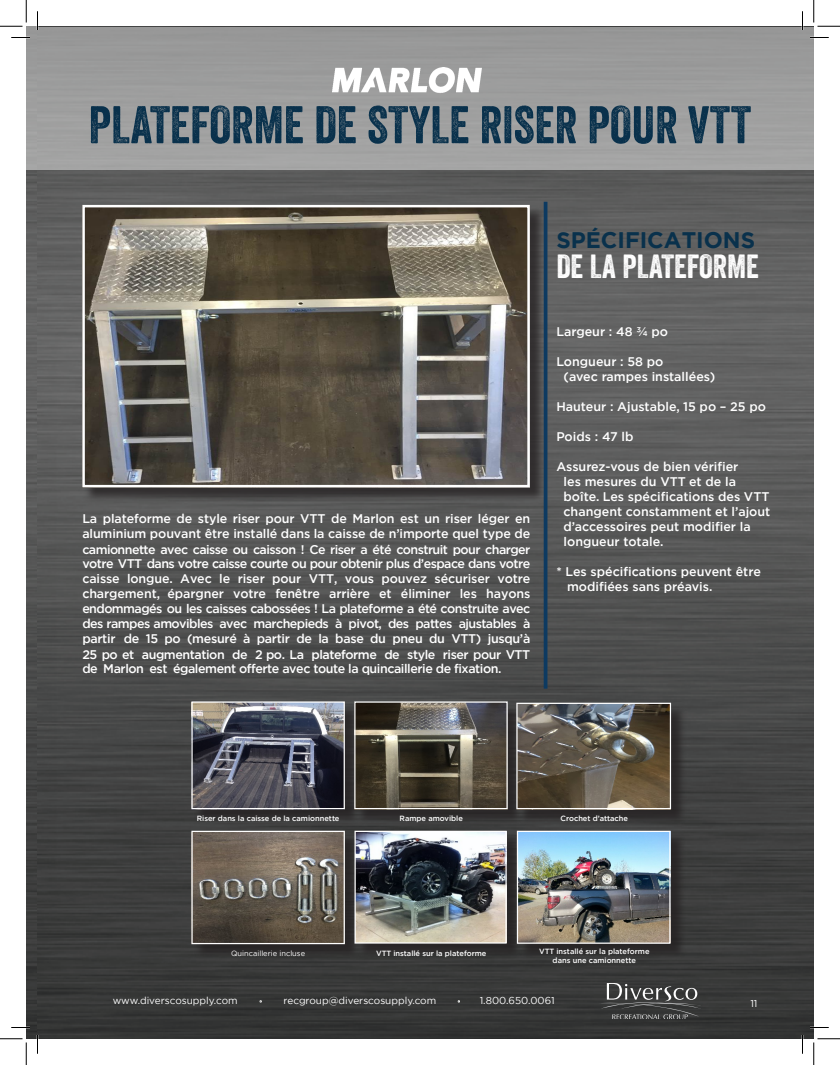
<style>
.page{position:relative;width:840px;height:1065px;background:#fff}
.page>*{position:absolute;margin:0;border:0;box-sizing:border-box;transform-origin:0 0}
.t1{font:51.25px "Veneer";color:#09314c}
.t2{font:32.5px "Veneer";color:#fff}
.t3{font:700 22.5px "Gotham";color:#09314c}
.t4{font:500 12.5px/15px "Gotham";color:#fff}
.t5{font:10px "Gotham";color:#fff}
.t6{font:500 7.5px/9px "Gotham";color:#fff;text-align:center}
.t7{font:7.5px "Gotham";color:#fff}
</style>
<div class="page">
<img style="left:26px;top:26px;width:788px;height:1013px">
<div style="left:26px;top:26px;width:44px;height:143px;background:#9e9e9e"></div>
<div style="left:38px;top:27px;width:776px;height:142px;background:#9e9e9e"></div>
<div style="left:84px;top:207px;width:461px;height:296px;background:#231f20;opacity:.75"></div>
<img style="left:85px;top:208px;width:442px;height:276px">
<div style="left:82px;top:205px;width:448px;height:282px;border:2px solid #fff"></div>
<div style="left:193px;top:703px;width:167px;height:122px;background:#231f20;opacity:.75"></div>
<img style="left:193px;top:703px;width:150px;height:104px">
<div style="left:191px;top:701px;width:154px;height:108px;border:1px solid #fff"></div>
<div style="left:356px;top:703px;width:167px;height:122px;background:#231f20;opacity:.75"></div>
<img style="left:356px;top:703px;width:150px;height:104px">
<div style="left:354px;top:701px;width:154px;height:108px;border:1px solid #fff"></div>
<div style="left:518px;top:705px;width:169px;height:120px;background:#231f20;opacity:.75"></div>
<img style="left:518px;top:705px;width:151px;height:102px">
<div style="left:516px;top:703px;width:155px;height:106px;border:1px solid #fff"></div>
<div style="left:193px;top:833px;width:168px;height:127px;background:#231f20;opacity:.75"></div>
<img style="left:193px;top:833px;width:150px;height:109px">
<div style="left:191px;top:831px;width:154px;height:113px;border:1px solid #fff"></div>
<div style="left:356px;top:833px;width:166px;height:126px;background:#2e2c2c"></div>
<img style="left:357px;top:833px;width:148px;height:109px">
<div style="left:355px;top:831px;width:152px;height:113px;border:1px solid #fff"></div>
<div style="left:519px;top:833px;width:167px;height:127px;background:#231f20;opacity:.75"></div>
<img style="left:519px;top:833px;width:150px;height:109px">
<div style="left:517px;top:831px;width:154px;height:113px;border:1px solid #fff"></div>
<hr style="left:544px;top:202px;width:3px;height:487px;background:#0d3a61">
<svg style="left:598px;top:983px;width:103px;height:36px"></svg>
<img style="left:332px;top:67px;width:150px;height:26px">
<svg style="left:11px;top:37px;width:19px;height:1px"></svg>
<svg style="left:810px;top:37px;width:19px;height:1px"></svg>
<svg style="left:11px;top:1027px;width:19px;height:1px"></svg>
<svg style="left:810px;top:1027px;width:19px;height:1px"></svg>
<svg style="left:37px;top:11px;width:1px;height:19px"></svg>
<svg style="left:37px;top:1035px;width:1px;height:19px"></svg>
<svg style="left:802px;top:11px;width:1px;height:19px"></svg>
<svg style="left:802px;top:1035px;width:1px;height:19px"></svg>
<svg style="left:0;top:0;width:27px;height:27px"></svg>
<svg style="left:0;top:1039px;width:27px;height:26px"></svg>
<svg style="left:814px;top:0;width:26px;height:27px"></svg>
<svg style="left:814px;top:1039px;width:26px;height:26px"></svg>
<h1 class="t1" style="left:89px;top:93px;width:664px">PLATEFORME DE STYLE RISER POUR VTT</h1>
<h3 class="t3" style="left:556px;top:226px;width:200px">SPÉCIFICATIONS</h3>
<p class="t4" style="left:82px;top:511px;width:450px;text-align:justify">La plateforme de style riser pour VTT de Marlon est un riser léger en aluminium pouvant être installé dans la caisse de n’importe quel type de camionnette avec caisse ou caisson ! Ce riser a été construit pour charger votre VTT dans votre caisse courte ou pour obtenir plus d’espace dans votre caisse longue. Avec le riser pour VTT, vous pouvez sécuriser votre chargement, épargner votre fenêtre arrière et éliminer les hayons endommagés ou les caisses cabossées ! La plateforme a été construite avec des rampes amovibles avec marchepieds à pivot, des pattes ajustables à partir de 15 po (mesuré à partir de la base du pneu du VTT) jusqu’à 25 po et augmentation de 2 po. La plateforme de style riser pour VTT de Marlon est également offerte avec toute la quincaillerie de fixation.</p>
<h2 class="t2" style="left:556px;top:246px;width:204px">DE LA PLATEFORME</h2>
<p class="t4" style="left:556px;top:324px;width:113px">Largeur : 48 ¾ po</p>
<p class="t4" style="left:564px;top:354px;width:153px;text-indent:-7px">Longueur : 58 po<br>(avec rampes installées)</p>
<p class="t4" style="left:556px;top:399px;width:211px">Hauteur : Ajustable, 15 po – 25 po</p>
<p class="t4" style="left:556px;top:429px;width:79px">Poids : 47 lb</p>
<p class="t4" style="left:563px;top:459px;width:208px;text-indent:-7px">Assurez-vous de bien vérifier<br>les mesures du VTT et de la boîte. Les spécifications des VTT changent constamment et l’ajout d’accessoires peut modifier la longueur totale.</p>
<p class="t4" style="left:567px;top:564px;width:195px;text-indent:-11px">* Les spécifications peuvent être modifiées sans préavis.</p>
<p class="t6" style="left:197px;top:814px;width:144px">Riser dans la caisse de la camionnette</p>
<p class="t6" style="left:400px;top:814px;width:65px">Rampe amovible</p>
<p class="t7" style="left:231px;top:949px;width:75px">Quincaillerie incluse</p>
<p class="t6" style="left:376px;top:949px;width:112px">VTT installé sur la plateforme</p>
<p class="t6" style="left:561px;top:814px;width:69px">Crochet d’attache</p>
<p class="t6" style="left:539px;top:946px;width:112px">VTT installé sur la plateforme dans une camionnette</p>
<p class="t5" style="left:113px;top:995px;width:126px">www.diverscosupply.com</p>
<p class="t5" style="left:284px;top:995px;width:154px">recgroup@diverscosupply.com</p>
<p class="t5" style="left:480px;top:995px;width:76px">1.800.650.0061</p>
<p class="t5" style="left:750px;top:997px;width:9px">11</p>
</div>
